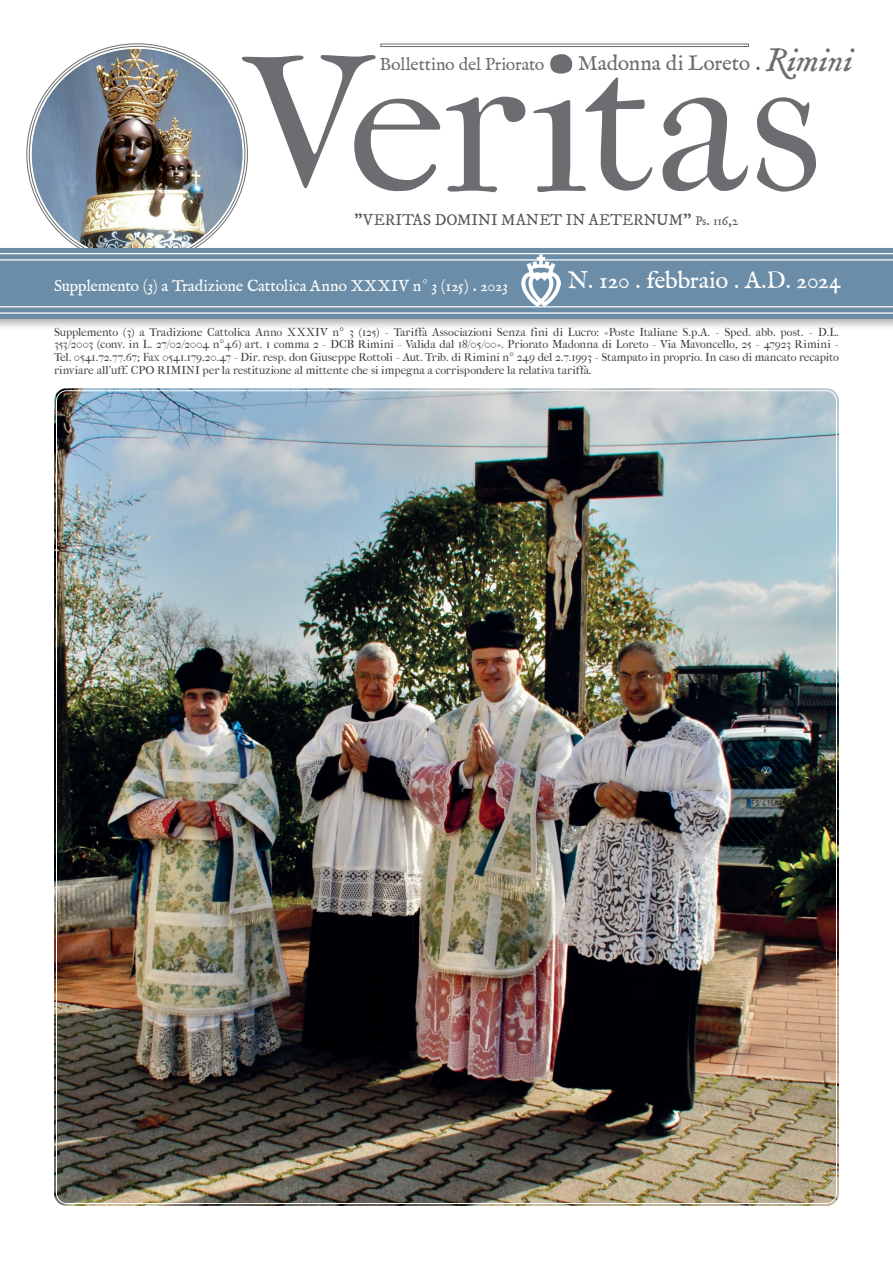
<style>
.page{position:relative;width:893px;height:1263px;background:#fff}
.page>*{position:absolute;margin:0;border:0;box-sizing:border-box;transform-origin:0 0}
.t1{font:164.85px "IM FELL French Canon Roman";color:#6c6d70}
.t2{font:28.05px "IM FELL English Italic";letter-spacing:-.01em;color:#6c6d70}
.t3{font:20.25px "IM FELL English Roman";letter-spacing:.005em;color:#fff}
.t4{font:18px "IM FELL English Roman";letter-spacing:-.01em;color:#6c6d70}
.t5{font:15px "IM FELL English Roman";letter-spacing:-.015em;color:#6c6d70}
.t6{font:13.5px "IM FELL English Roman";letter-spacing:-.01em;color:#fff}
.t7{font:13.5px "IM FELL DW Pica Roman";letter-spacing:.015em;color:#57585a}
.t8{font:9.75px/12.8px "IM FELL French Canon Roman";letter-spacing:-.005em;color:#3e3e3f;text-align:justify}
.s1{font-size:21px;color:#57585a}
.s2{font-size:10.65px}
.s3{font-size:16.5px}
</style>
<div class="page">
<img style="left:32px;top:49px;width:210px;height:210px;border-radius:105px">
<div style="left:0;top:245px;width:893px;height:86px;background:#231f20;opacity:.35"></div>
<div style="left:0;top:249px;width:893px;height:70px;background:#6b8da7"></div>
<hr style="left:0;top:306px;width:893px;height:1px;background:#fff">
<hr style="left:0;top:312px;width:893px;height:2px;background:#fff">
<hr style="left:0;top:253px;width:893px;height:1px;background:#fff">
<hr style="left:0;top:259px;width:893px;height:1px;background:#fff">
<hr style="left:381px;top:44px;width:368px;height:1px;background:#6c6d70">
<hr style="left:381px;top:46px;width:368px;height:1px;background:#6c6d70">
<img style="left:521px;top:254px;width:40px;height:53px">
<img style="left:54px;top:388px;width:785px;height:818px">
<h2 class="t2" style="left:764px;top:42px;width:88px">Rimini</h2>
<h1 class="t1" style="left:247px;top:18px;width:577px">Veritas</h1>
<h3 class="t5" style="left:380px;top:54px;width:166px">Bollettino del Priorato</h3>
<h3 class="t4" style="left:578px;top:51px;width:185px">Madonna di Loreto <span class="s1">.</span></h3>
<h3 class="t7" style="left:354px;top:210px;width:385px">"VERITAS DOMINI MANET IN AETERNUM" <span class="s2">Ps. 116,2</span></h3>
<h3 class="t6" style="left:54px;top:277px;width:455px">Supplemento (3) a Tradizione Cattolica Anno XXXIV n° 3 (125) <span class="s3">.</span> 2023</h3>
<h3 class="t3" style="left:568px;top:266px;width:274px">N. 120 . febbraio . A.D. 2024</h3>
<p class="t8" style="left:54px;top:326px;width:786px">Supplemento (3) a Tradizione Cattolica Anno XXXIV n° 3 (125) - Tariffa Associazioni Senza fini di Lucro: «Poste Italiane S.p.A. - Sped. abb. post. - D.L.<br>353/2003 (conv. in L. 27/02/2004 n°46) art. 1 comma 2 - DCB Rimini - Valida dal 18/05/00». Priorato Madonna di Loreto - Via Mavoncello, 25 - 47923 Rimini - Tel. 0541.72.77.67; Fax 0541.179.20.47 - Dir. resp. don Giuseppe Rottoli - Aut. Trib. di Rimini n° 249 del 2.7.1993 - Stampato in proprio. In caso di mancato recapito rinviare all’uff. CPO RIMINI per la restituzione al mittente che si impegna a corrispondere la relativa tariffa.</p>
</div>
